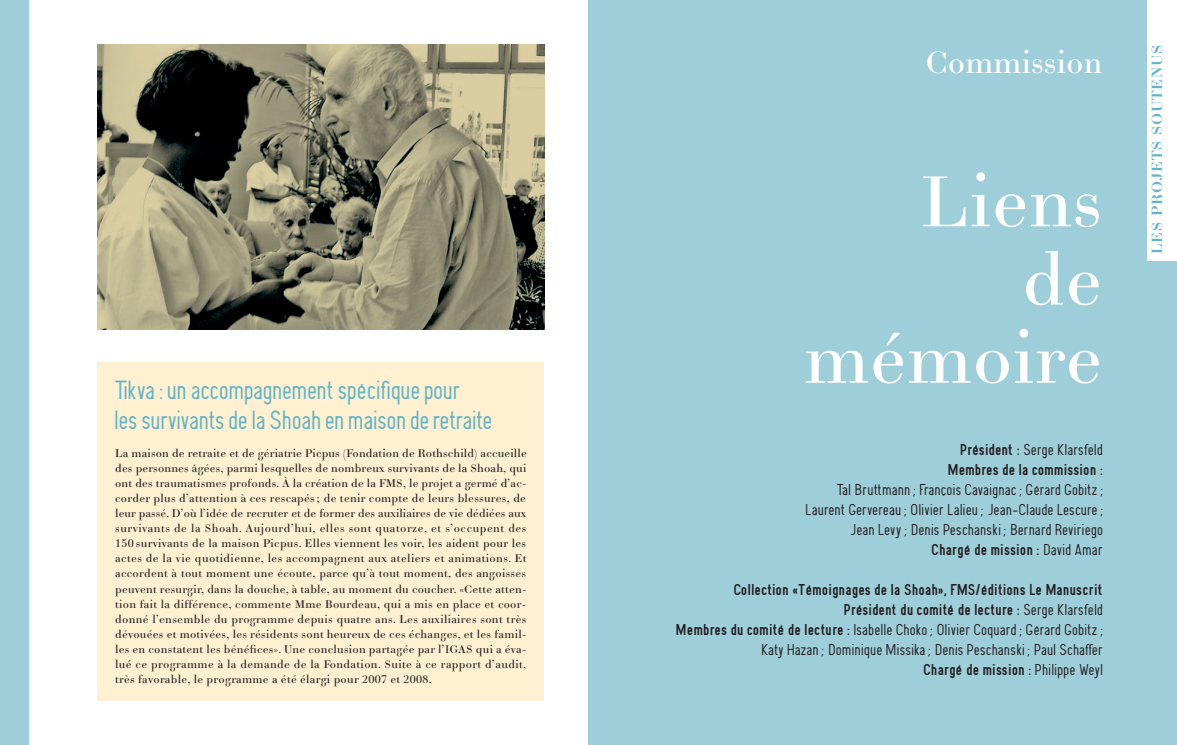
<style>
.page{position:relative;width:1177px;height:745px;background:#fff}
.page>*{position:absolute;margin:0;border:0;box-sizing:border-box;transform-origin:0 0}
.t1{font:72.5px/78.1px "Didot Elder";color:#fff;text-align:right}
.t2{font:31.25px "Didot Elder";color:#fff}
.t3{font:25px/30px "Normale Legere";letter-spacing:.05em;color:#64b4c6}
.t4{font:15px/20px "Normale Grasse";letter-spacing:.075em;color:#231f20;text-align:right}
.t5{font:15px/20px "Normale Legere";letter-spacing:.075em;color:#231f20;text-align:right}
.t6{font:700 15px "Didot Elder";letter-spacing:.05em;color:#64b4c6}
.t7{font:11.25px/15px "Didot Elder";letter-spacing:.02em;color:#231f20;text-align:justify}
.s1{font-family:"Normale Grasse"}
.s2{font-family:"Normale Legere"}
</style>
<div class="page">
<img style="left:97px;top:44px;width:447px;height:286px">
<div style="left:0;top:0;width:28px;height:744px;background:#9fcedb"></div>
<div style="left:97px;top:361px;width:447px;height:339px;background:#fef0d0"></div>
<div style="left:588px;top:0;width:558px;height:744px;background:#9fcedb"></div>
<div style="left:1146px;top:260px;width:30px;height:484px;background:#9fcedb"></div>
<p class="t3" style="left:115px;top:376px;width:378px">Tikva : un accompagnement spécifique pour<br>les survivants de la Shoah en maison de retraite</p>
<p class="t7" style="left:115px;top:447px;width:413px">La maison de retraite et de gériatrie Picpus (Fondation de Rothschild) accueille des personnes âgées, parmi lesquelles de nombreux survivants de la Shoah, qui ont des traumatismes profonds. À la création de la FMS, le projet a germé d’ac&shy;corder plus d’attention à ces rescapés ; de tenir compte de leurs blessures, de leur passé. D’où l’idée de recruter et de former des auxiliaires de vie dédiées aux survivants de la Shoah. Aujourd’hui, elles sont quatorze, et s’occupent des 150 survivants de la maison Picpus. Elles viennent les voir, les aident pour les actes de la vie quotidienne, les accompagnent aux ateliers et animations. Et accordent à tout moment une écoute, parce qu’à tout moment, des angoisses peuvent resurgir, dans la douche, à table, au moment du coucher. «Cette atten&shy;tion fait la différence, commente Mme Bourdeau, qui a mis en place et coor&shy;donné l’ensemble du programme depuis quatre ans. Les auxiliaires sont très dévouées et motivées, les résidents sont heureux de ces échanges, et les famil&shy;les en constatent les bénéfices». Une conclusion partagée par l’IGAS qui a éva&shy;lué ce programme à la demande de la Fondation. Suite à ce rapport d’audit, très favorable, le programme a été élargi pour 2007 et 2008.</p>
<p class="t2" style="left:925px;top:52px;width:179px">Commission</p>
<p class="t6" style="left:1151px;top:254px;width:211px;rotate:-90deg">LES PROJETS SOUTENUS</p>
<p class="t1" style="left:804px;top:173px;width:300px">Liens<br>de mémoire</p>
<p class="t5" style="left:806px;top:440px;width:298px"><span class="s1">Président :</span> Serge Klarsfeld<br><span class="s1">Membres de la commission :<br></span>Tal Bruttmann ; François Cavaignac ; Gérard Gobitz ; Laurent Gervereau ; Olivier Lalieu ; Jean-Claude Lescure ; Jean Levy ; Denis Peschanski ; Bernard Reviriego<br><span class="s1">Chargé de mission :</span> David Amar</p>
<p class="t4" style="left:676px;top:580px;width:428px">Collection «Témoignages de la Shoah», FMS/éditions Le Manuscrit<br>Président du comité de lecture : <span class="s2">Serge Klarsfeld<br></span>Membres du comité de lecture : <span class="s2">Isabelle Choko ; Olivier Coquard ; Gérard Gobitz ; Katy Hazan ; Dominique Missika ; Denis Peschanski ; Paul Schaffer<br></span>Chargé de mission : <span class="s2">Philippe Weyl</span></p>
</div>
